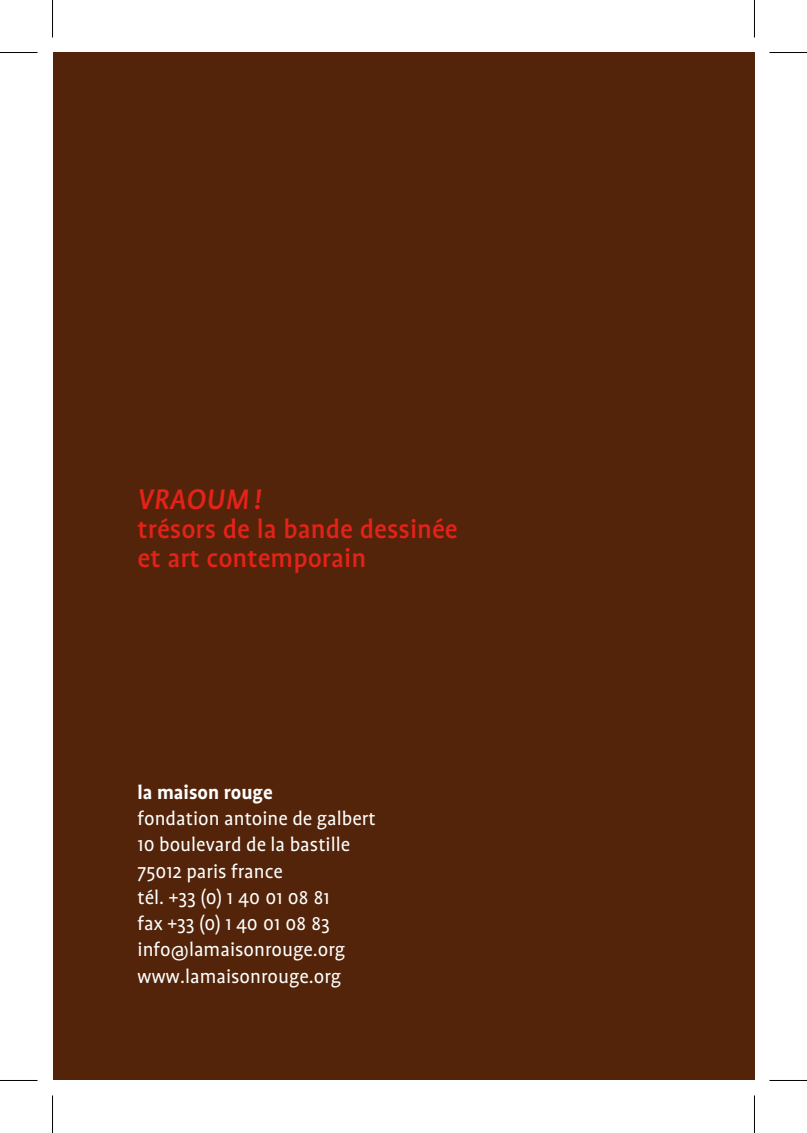
<style>
.page{position:relative;width:807px;height:1133px;background:#fff}
.page>*{position:absolute;margin:0;border:0;box-sizing:border-box;transform-origin:0 0}
.t1{font:italic 500 32.5px "Profile";color:#e32219}
.t2{font:500 28.75px/28.8px "Profile";color:#e32219}
.t3{font:21.25px/26.2px "Profile";color:#fff}
.t4{font:700 21.25px "Profile";color:#fff}
</style>
<div class="page">
<div style="left:52px;top:52px;width:702px;height:1028px;background:#532409"></div>
<hr style="left:0;top:52px;width:38px;height:1px;background:#000">
<hr style="left:769px;top:52px;width:38px;height:1px;background:#000">
<hr style="left:0;top:1080px;width:38px;height:1px;background:#000">
<hr style="left:769px;top:1080px;width:38px;height:1px;background:#000">
<hr style="left:52px;top:0;width:1px;height:38px;background:#000">
<hr style="left:52px;top:1095px;width:1px;height:38px;background:#000">
<hr style="left:754px;top:0;width:1px;height:38px;background:#000">
<hr style="left:754px;top:1095px;width:1px;height:38px;background:#000">
<h1 class="t1" style="left:138px;top:482px;width:125px">VRAOUM!</h1>
<h2 class="t2" style="left:138px;top:515px;width:322px">trésors de la bande dessinée et art contemporain</h2>
<p class="t4" style="left:138px;top:781px;width:137px">la maison rouge</p>
<p class="t3" style="left:138px;top:805px;width:240px">fondation antoine de galbert<br>10 boulevard de la bastille<br>75012 paris france<br>tél. +33 (0) 1 40 01 08 81<br>fax +33 (0) 1 40 01 08 83 info@lamaisonrouge.org www.lamaisonrouge.org</p>
</div>
